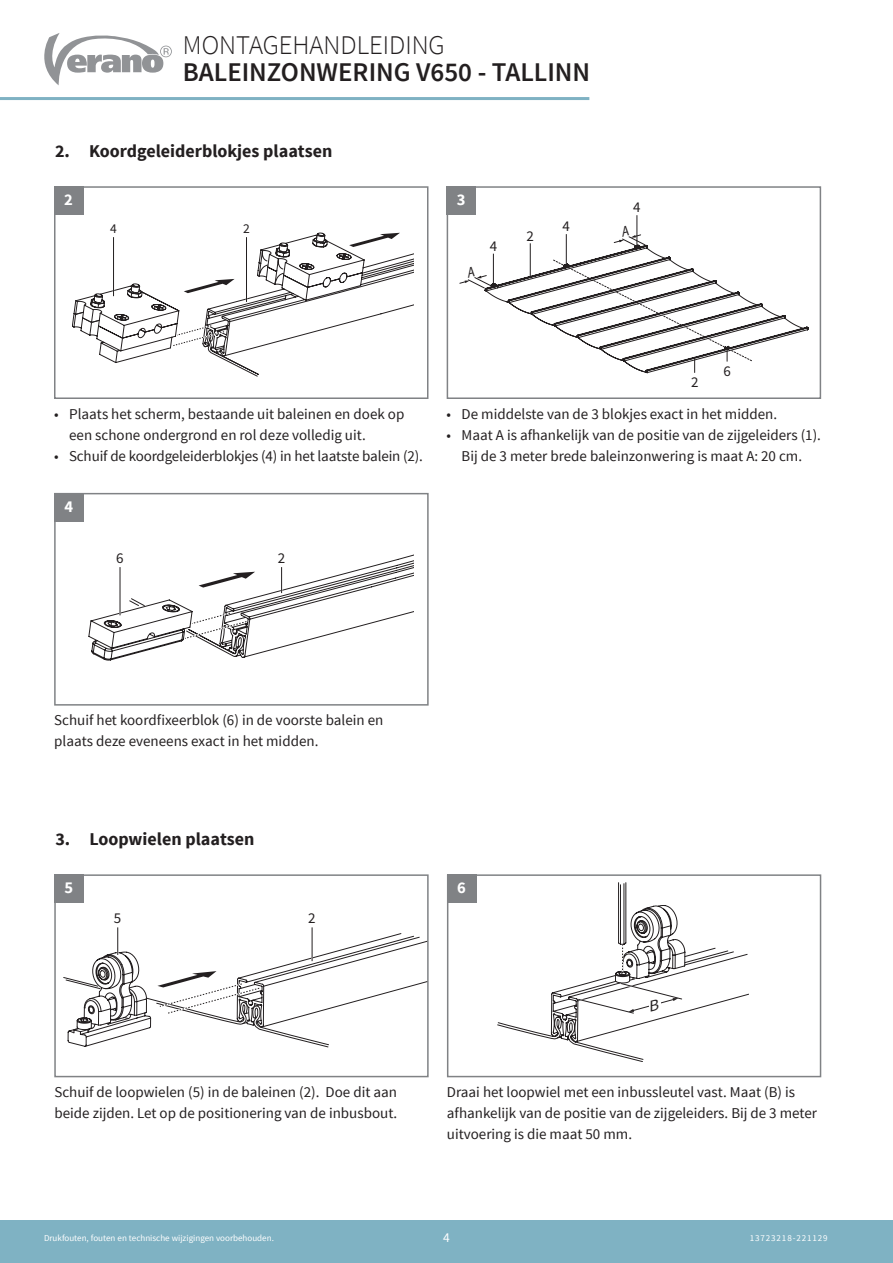
<style>
.page{position:relative;width:893px;height:1263px;background:#fff}
.page>*{position:absolute;margin:0;border:0;box-sizing:border-box;transform-origin:0 0}
.t1{font:600 27px "Source Sans Pro";color:#231f20}
.t2{font:300 27px "Source Sans Pro";color:#231f20}
.Header_2{font:700 18px "Source Sans Pro";color:#231f20}
.bodytekst{font:700 16.5px "Source Sans Pro";color:#fff}
.bodytekst-2{font:15px/21px "Source Sans Pro";color:#231f20}
.t3{font:13.5px "Source Sans Pro";color:#231f20}
.t4{font:13.5px "Source Sans Pro";color:#fff}
.t5{font:9px "Source Sans Pro";color:#fff}
.t6{font:9px "Source Sans Pro";letter-spacing:.1em;color:#fff}
</style>
<div class="page">
<svg style="left:44px;top:33px;width:128px;height:52px"></svg>
<hr style="left:0;top:97px;width:589px;height:3px;background:#7fb2c3">
<div style="left:0;top:1220px;width:893px;height:43px;background:#7fb2c3"></div>
<svg style="left:88px;top:554px;width:326px;height:106px"></svg>
<hr style="left:120px;top:567px;width:1px;height:48px;background:#231f20">
<div style="left:54px;top:186px;width:374px;height:213px;border:2px solid #808285"></div>
<div style="left:447px;top:186px;width:374px;height:213px;border:2px solid #808285"></div>
<hr style="left:637px;top:215px;width:1px;height:31px;background:#231f20">
<div style="left:54px;top:493px;width:375px;height:213px;border:2px solid #808285"></div>
<div style="left:54px;top:186px;width:29px;height:29px;background:#808285"></div>
<div style="left:447px;top:186px;width:29px;height:29px;background:#808285"></div>
<div style="left:54px;top:493px;width:29px;height:29px;background:#808285"></div>
<svg style="left:230px;top:233px;width:184px;height:143px"></svg>
<svg style="left:72px;top:263px;width:212px;height:100px"></svg>
<hr style="left:246px;top:237px;width:1px;height:65px;background:#231f20">
<hr style="left:113px;top:237px;width:1px;height:59px;background:#231f20">
<svg style="left:497px;top:993px;width:252px;height:69px"></svg>
<div style="left:447px;top:874px;width:374px;height:203px;border:2px solid #808285"></div>
<div style="left:54px;top:874px;width:29px;height:29px;background:#808285"></div>
<div style="left:447px;top:874px;width:29px;height:29px;background:#808285"></div>
<svg style="left:63px;top:927px;width:363px;height:121px"></svg>
<div style="left:54px;top:874px;width:375px;height:203px;border:2px solid #808285"></div>
<svg style="left:460px;top:225px;width:348px;height:148px"></svg>
<svg style="left:448px;top:875px;width:300px;height:140px"></svg>
<h1 class="t2" style="left:183px;top:29px;width:263px">MONTAGEHANDLEIDING</h1>
<h1 class="t1" style="left:183px;top:55px;width:409px">BALEINZONWERING V650 - TALLINN</h1>
<p class="Header_2" style="left:55px;top:139px;width:279px">2. Koordgeleiderblokjes plaatsen</p>
<p class="bodytekst" style="left:64px;top:189px;width:10px">2</p>
<p class="bodytekst" style="left:457px;top:189px;width:10px">3</p>
<p class="t3" style="left:110px;top:221px;width:8px">4</p>
<p class="t3" style="left:243px;top:221px;width:8px">2</p>
<p class="bodytekst-2" style="left:490px;top:236px;width:9px">4</p>
<p class="bodytekst-2" style="left:527px;top:225px;width:9px">2</p>
<p class="bodytekst-2" style="left:563px;top:216px;width:9px">4</p>
<p class="bodytekst-2" style="left:633px;top:197px;width:9px">4</p>
<p class="bodytekst-2" style="left:691px;top:372px;width:9px">2</p>
<p class="bodytekst-2" style="left:723px;top:361px;width:9px">6</p>
<p class="bodytekst-2" style="left:69px;top:403px;width:337px;text-indent:-15px">• Plaats het scherm, bestaande uit baleinen en doek op een schone ondergrond en rol deze volledig uit.</p>
<p class="bodytekst-2" style="left:54px;top:445px;width:370px">• Schuif de koordgeleiderblokjes (4) in het laatste balein (2).</p>
<p class="t3" style="left:110px;top:446px;width:8px">6</p>
<p class="t3" style="left:255px;top:446px;width:8px">2</p>
<p class="bodytekst" style="left:64px;top:496px;width:10px">4</p>
<p class="bodytekst-2" style="left:116px;top:548px;width:9px">6</p>
<p class="bodytekst-2" style="left:278px;top:548px;width:9px">2</p>
<p class="bodytekst-2" style="left:447px;top:403px;width:332px">• De middelste van de 3 blokjes exact in het midden.</p>
<p class="bodytekst-2" style="left:447px;top:424px;width:376px;text-align:center">• Maat A is afhankelijk van de positie van de zijgeleiders (1).<br>Bij de 3 meter brede baleinzonwering is maat A: 20 cm.</p>
<p class="bodytekst-2" style="left:54px;top:710px;width:331px">Schuif het koordfixeerblok (6) in de voorste balein en plaats deze eveneens exact in het midden.</p>
<p class="Header_2" style="left:55px;top:828px;width:201px">3. Loopwielen plaatsen</p>
<p class="bodytekst" style="left:64px;top:877px;width:10px">5</p>
<p class="bodytekst" style="left:457px;top:877px;width:10px">6</p>
<p class="bodytekst-2" style="left:114px;top:907px;width:9px">5</p>
<p class="bodytekst-2" style="left:308px;top:907px;width:9px">2</p>
<p class="bodytekst-2" style="left:54px;top:1082px;width:344px">Schuif de loopwielen (5) in de baleinen (2). Doe dit aan beide zijden. Let op de positionering van de inbusbout.</p>
<p class="bodytekst-2" style="left:447px;top:1082px;width:372px">Draai het loopwiel met een inbussleutel vast. Maat (B) is afhankelijk van de positie van de zijgeleiders. Bij de 3 meter uitvoering is die maat 50 mm.</p>
<p class="t5" style="left:44px;top:1233px;width:231px">Drukfouten, fouten en technische wijzigingen voorbehouden.</p>
<p class="t4" style="left:443px;top:1229px;width:8px">4</p>
<p class="t6" style="left:750px;top:1233px;width:80px">13723218-221129</p>
</div>
